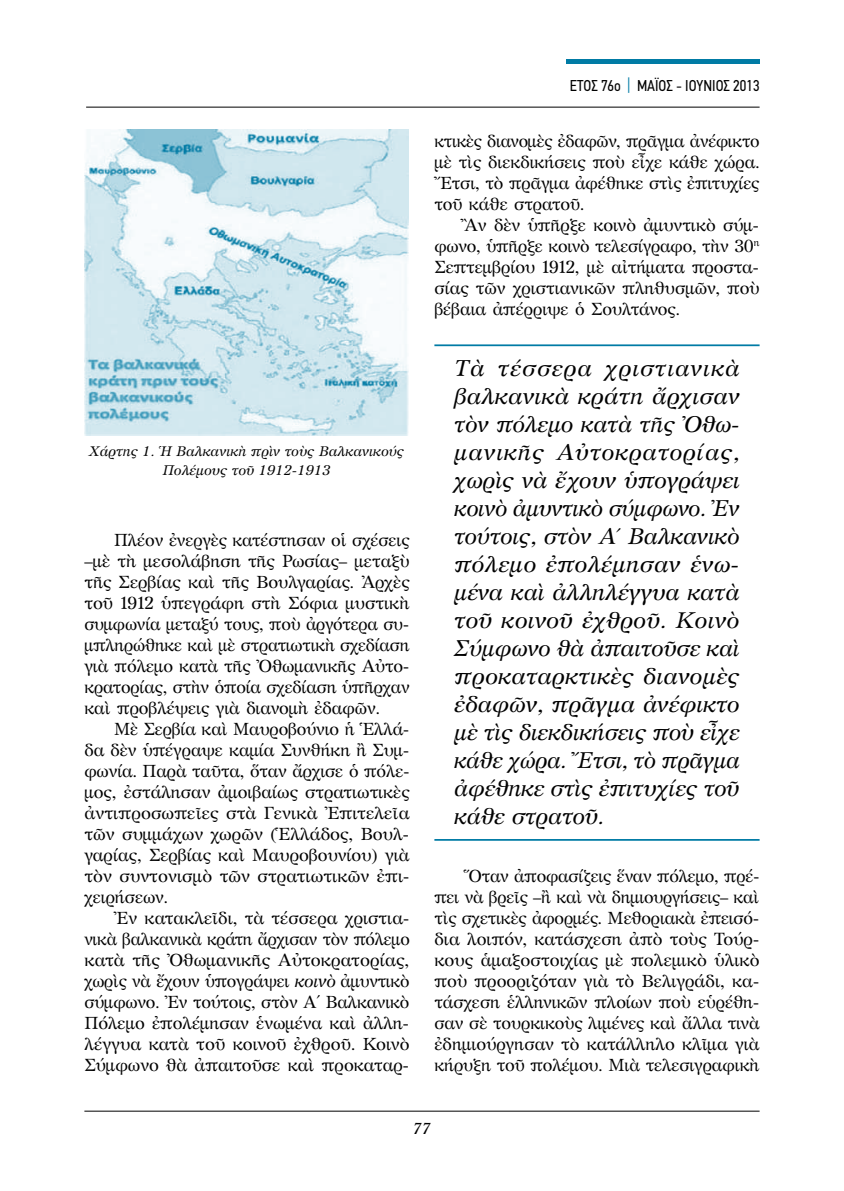
<style>
.page{position:relative;width:844px;height:1191px;background:#fff}
.page>*{position:absolute;margin:0;border:0;box-sizing:border-box;transform-origin:0 0}
.t1{font:italic 22.75px/28px "GFS Artemisia";letter-spacing:-.01em;color:#000;text-align:justify}
.t2{font:17.5px/21px "GFS Artemisia";letter-spacing:-.005em;color:#000;text-align:justify}
.t3{font:15.75px "PF Din Text Condensed";color:#000}
.t4{font:italic 15.75px "GFS Artemisia";color:#000}
.t5{font:italic 14px/19.2px "GFS Artemisia";color:#000;text-align:center}
.s1{color:#007ba5}
.s2{font-style:italic}
</style>
<div class="page">
<hr style="left:86px;top:107px;width:673px;height:1px;background:#000">
<hr style="left:566px;top:60px;width:193px;height:4px;background:#007ba5">
<hr style="left:84px;top:1110px;width:675px;height:1px;background:#000">
<img style="left:84px;top:129px;width:325px;height:306px">
<hr style="left:434px;top:344px;width:325px;height:2px;background:#007ba5">
<hr style="left:434px;top:839px;width:325px;height:1px;background:#007ba5">
<p class="t3" style="left:569px;top:76px;width:191px">ΕΤΟΣ 76ο <span class="s1">|</span> ΜΑΪΟΣ - ΙΟΥΝΙΟΣ 2013</p>
<p class="t5" style="left:89px;top:441px;width:316px">Χάρτης 1. Ἡ Βαλκανικὴ πρὶν τοὺς Βαλκανικούς<br>Πολέμους τοῦ 1912-1913</p>
<p class="t2" style="left:114px;top:529px;width:297px">Πλέον ἐνεργὲς κατέστησαν οἱ σχέσεις</p>
<p class="t2" style="left:84px;top:550px;width:326px">–μὲ τὴ μεσολάβηση τῆς Ρωσίας– μεταξὺ</p>
<p class="t2" style="left:84px;top:571px;width:326px">τῆς Σερβίας καὶ τῆς Βουλγαρίας. Ἀρχὲς</p>
<p class="t2" style="left:84px;top:592px;width:326px">τοῦ 1912 ὑπεγράφη στὴ Σόφια μυστικὴ</p>
<p class="t2" style="left:84px;top:613px;width:326px">συμφωνία μεταξύ τους, ποὺ ἀργότερα συ-</p>
<p class="t2" style="left:84px;top:634px;width:326px">μπληρώθηκε καὶ μὲ στρατιωτικὴ σχεδίαση</p>
<p class="t2" style="left:84px;top:655px;width:326px">γιὰ πόλεμο κατὰ τῆς Ὀθωμανικῆς Αὐτο-</p>
<p class="t2" style="left:84px;top:676px;width:326px">κρατορίας, στὴν ὁποία σχεδίαση ὑπῆρχαν</p>
<p class="t2" style="left:84px;top:697px;width:297px">καὶ προβλέψεις γιὰ διανομὴ ἐδαφῶν.</p>
<p class="t2" style="left:114px;top:718px;width:297px">Μὲ Σερβία καὶ Μαυροβούνιο ἡ Ἑλλά-</p>
<p class="t2" style="left:84px;top:739px;width:326px">δα δὲν ὑπέγραψε καμία Συνθήκη ἢ Συμ-</p>
<p class="t2" style="left:84px;top:760px;width:327px">φωνία. Παρὰ ταῦτα, ὅταν ἄρχισε ὁ πόλε-</p>
<p class="t2" style="left:84px;top:781px;width:327px">μος, ἐστάλησαν ἀμοιβαίως στρατιωτικὲς</p>
<p class="t2" style="left:84px;top:802px;width:327px">ἀντιπροσωπεῖες στὰ Γενικὰ Ἐπιτελεῖα</p>
<p class="t2" style="left:84px;top:823px;width:326px">τῶν συμμάχων χωρῶν (Ἑλλάδος, Βουλ-</p>
<p class="t2" style="left:84px;top:844px;width:326px">γαρίας, Σερβίας καὶ Μαυροβουνίου) γιὰ</p>
<p class="t2" style="left:84px;top:865px;width:327px">τὸν συντονισμὸ τῶν στρατιωτικῶν ἐπι-</p>
<p class="t2" style="left:84px;top:886px;width:85px">χειρήσεων.</p>
<p class="t2" style="left:114px;top:907px;width:297px">Ἐν κατακλεῖδι, τὰ τέσσερα χριστια-</p>
<p class="t2" style="left:84px;top:928px;width:327px">νικὰ βαλκανικὰ κράτη ἄρχισαν τὸν πόλεμο</p>
<p class="t2" style="left:84px;top:949px;width:326px">κατὰ τῆς Ὀθωμανικῆς Αὐτοκρατορίας,</p>
<p class="t2" style="left:84px;top:970px;width:326px">χωρὶς νὰ ἔχουν ὑπογράψει <span class="s2">κοινὸ</span> ἀμυντικὸ</p>
<p class="t2" style="left:84px;top:991px;width:326px">σύμφωνο. Ἐν τούτοις, στὸν Α΄ Βαλκανικὸ</p>
<p class="t2" style="left:84px;top:1012px;width:326px">Πόλεμο ἐπολέμησαν ἑνωμένα καὶ ἀλλη-</p>
<p class="t2" style="left:84px;top:1033px;width:326px">λέγγυα κατὰ τοῦ κοινοῦ ἐχθροῦ. Κοινὸ</p>
<p class="t2" style="left:84px;top:1054px;width:326px">Σύμφωνο θὰ ἀπαιτοῦσε καὶ προκαταρ-</p>
<p class="t2" style="left:434px;top:130px;width:327px">κτικὲς διανομὲς ἐδαφῶν, πρᾶγμα ἀνέφικτο</p>
<p class="t2" style="left:434px;top:151px;width:326px">μὲ τὶς διεκδικήσεις ποὺ εἶχε κάθε χώρα.</p>
<p class="t2" style="left:434px;top:172px;width:326px">Ἔτσι, τὸ πρᾶγμα ἀφέθηκε στὶς ἐπιτυχίες</p>
<p class="t2" style="left:434px;top:193px;width:151px">τοῦ κάθε στρατοῦ.</p>
<p class="t2" style="left:464px;top:214px;width:296px">Ἂν δὲν ὑπῆρξε κοινὸ ἀμυντικὸ σύμ-</p>
<p class="t2" style="left:434px;top:235px;width:326px">φωνο, ὑπῆρξε κοινὸ τελεσίγραφο, τὴν 30<sup>η</sup></p>
<p class="t2" style="left:434px;top:256px;width:326px">Σεπτεμβρίου 1912, μὲ αἰτήματα προστα-</p>
<p class="t2" style="left:434px;top:277px;width:327px">σίας τῶν χριστιανικῶν πληθυσμῶν, ποὺ</p>
<p class="t2" style="left:434px;top:298px;width:247px">βέβαια ἀπέρριψε ὁ Σουλτάνος.</p>
<p class="t1" style="left:454px;top:353px;width:287px">Τὰ τέσσερα χριστιανικὰ βαλκανικὰ κράτη ἄρχισαν τὸν πόλεμο κατὰ τῆς Ὀθω&shy;μανικῆς Αὐτοκρατορίας, χωρὶς νὰ ἔχουν ὑπογράψει κοινὸ ἀμυντικὸ σύμφωνο. Ἐν τούτοις, στὸν Α΄ Βαλκανικὸ πόλεμο ἐπολέμησαν ἑνω&shy;μένα καὶ ἀλληλέγγυα κατὰ τοῦ κοινοῦ ἐχθροῦ. Κοινὸ Σύμφωνο θὰ ἀπαιτοῦσε καὶ προκαταρκτικὲς διανομὲς ἐδαφῶν, πρᾶγμα ἀνέφικτο μὲ τὶς διεκδικήσεις ποὺ εἶχε κάθε χώρα. Ἔτσι, τὸ πρᾶγμα ἀφέθηκε στὶς ἐπιτυχίες τοῦ κάθε στρατοῦ.</p>
<p class="t2" style="left:434px;top:865px;width:327px;text-indent:30px">Ὅταν ἀποφασίζεις ἕναν πόλεμο, πρέ&shy;πει νὰ βρεῖς –ἢ καὶ νὰ δημιουργήσεις– καὶ τὶς σχετικὲς ἀφορμές. Μεθοριακὰ ἐπεισό&shy;δια λοιπόν, κατάσχεση ἀπὸ τοὺς Τούρ&shy;κους ἁμαξοστοιχίας μὲ πολεμικὸ ὑλικὸ ποὺ προοριζόταν γιὰ τὸ Βελιγράδι, κα&shy;τάσχεση ἑλληνικῶν πλοίων ποὺ εὑρέθη&shy;σαν σὲ τουρκικοὺς λιμένες καὶ ἄλλα τινὰ ἐδημιούργησαν τὸ κατάλληλο κλῖμα γιὰ κήρυξη τοῦ πολέμου. Μιὰ τελεσιγραφικὴ</p>
<p class="t4" style="left:413px;top:1116px;width:19px">77</p>
</div>
